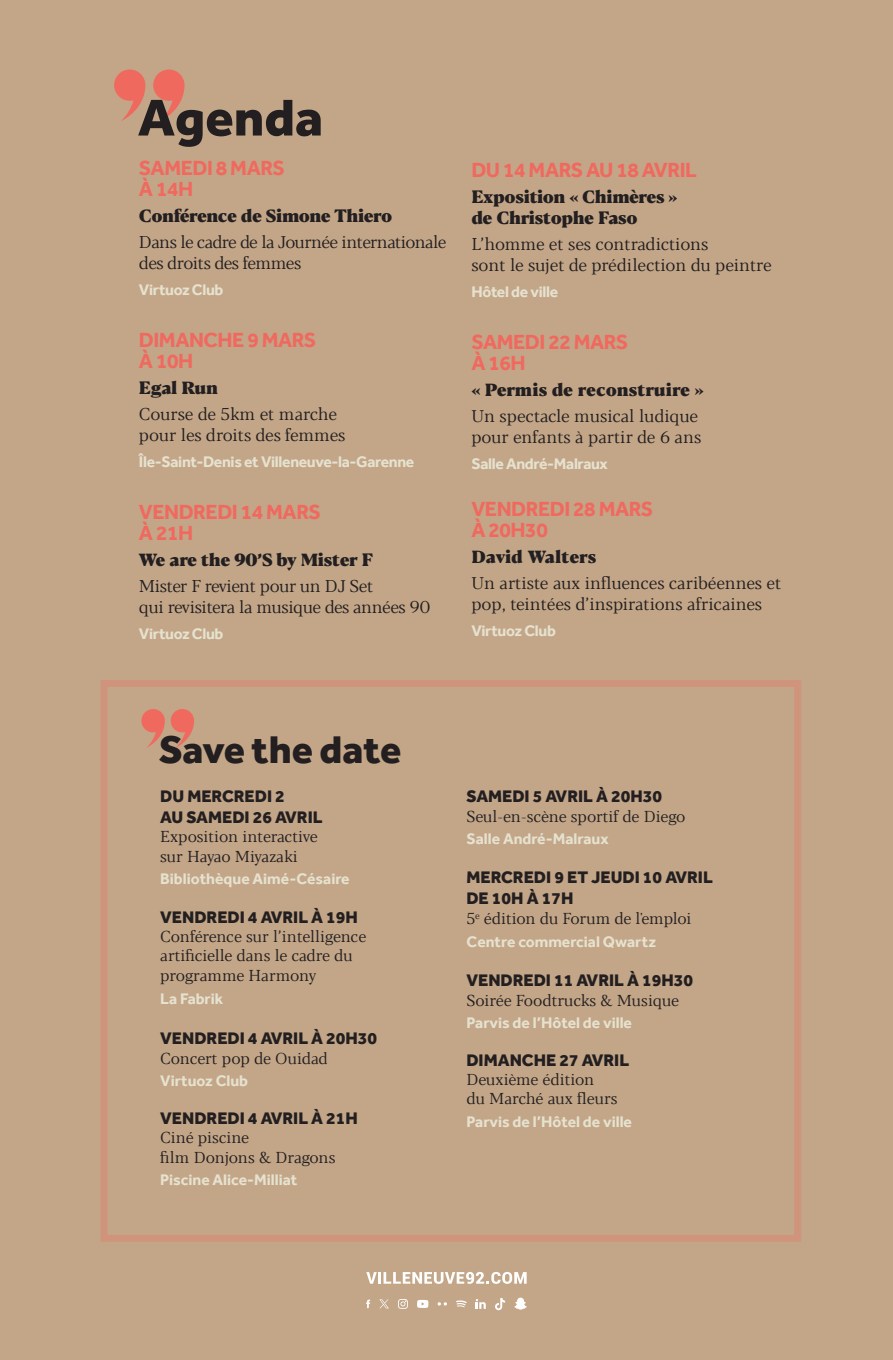
<style>
.page{position:relative;width:893px;height:1360px;background:#fff}
.page>*{position:absolute;margin:0;border:0;box-sizing:border-box;transform-origin:0 0}
.t1{font:800 53.38px "Effra";color:#231f20}
.t2{font:800 39.9px "Effra";color:#231f20}
.t3{font:700 21px/21px "Effra";letter-spacing:-.02em;color:#f0695f}
.t4{font:800 17.5px/21px "Blacker Pro Text";letter-spacing:-.02em;color:#231f20}
.t5{font:800 17.5px "Blacker Pro Text";color:#231f20}
.t6{font:800 17.15px/21px "Effra";color:#231f20}
.t7{font:16.97px/21px "Blacker Pro Text";color:#231f20}
.t8{font:16.97px/21px "Blacker Pro Text";letter-spacing:-.02em;color:#231f20}
.t9{font:15.75px/20.3px "Blacker Pro Text";color:#231f20}
.t10{font:700 15.75px "Effra";color:#e6e2d0}
.t11{font:700 15.75px "Effra";letter-spacing:-.02em;color:#e6e2d0}
.t12{font:15.75px "Blacker Pro Text";letter-spacing:-.02em;color:#231f20}
</style>
<div class="page">
<div style="left:0;top:0;width:893px;height:1359px;background:#c3a688"></div>
<div style="left:100px;top:680px;width:701px;height:561px;border:7px solid #f0695f"></div>
<svg style="left:114px;top:69px;width:31px;height:52px"></svg>
<svg style="left:153px;top:69px;width:32px;height:52px"></svg>
<svg style="left:141px;top:709px;width:24px;height:38px"></svg>
<svg style="left:171px;top:709px;width:23px;height:38px"></svg>
<svg style="left:366px;top:1272px;width:161px;height:11px"></svg>
<svg style="left:366px;top:1299px;width:4px;height:8px"></svg>
<svg style="left:417px;top:1299px;width:11px;height:8px"></svg>
<svg style="left:438px;top:1302px;width:9px;height:3px"></svg>
<svg style="left:398px;top:1299px;width:10px;height:9px"></svg>
<svg style="left:456px;top:1300px;width:11px;height:7px"></svg>
<svg style="left:379px;top:1299px;width:10px;height:9px"></svg>
<svg style="left:476px;top:1299px;width:10px;height:9px"></svg>
<svg style="left:495px;top:1298px;width:10px;height:11px"></svg>
<svg style="left:514px;top:1297px;width:13px;height:12px"></svg>
<p class="t1" style="left:138px;top:84px;width:187px">Agenda</p>
<p class="t3" style="left:139px;top:157px;width:147px">SAMEDI 8 MARS<br>À 14H</p>
<p class="t4" style="left:139px;top:204px;width:255px">Conférence de Simone Thiero</p>
<p class="t8" style="left:139px;top:231px;width:309px">Dans le cadre de la Journée internationale des droits des femmes</p>
<p class="t11" style="left:139px;top:280px;width:86px">Virtuoz Club</p>
<p class="t3" style="left:139px;top:329px;width:179px">DIMANCHE 9 MARS<br>À 10H</p>
<p class="t4" style="left:139px;top:376px;width:81px">Egal Run</p>
<p class="t8" style="left:139px;top:403px;width:208px">Course de 5km et marche pour les droits des femmes</p>
<p class="t11" style="left:139px;top:452px;width:277px">Île-Saint-Denis et Villeneuve-la-Garenne</p>
<p class="t3" style="left:139px;top:501px;width:183px">VENDREDI 14 MARS<br>À 21H</p>
<p class="t4" style="left:139px;top:547px;width:236px">We are the 90’S by Mister F</p>
<p class="t8" style="left:139px;top:575px;width:293px">Mister F revient pour un DJ Set<br>qui revisitera la musique des années 90</p>
<p class="t11" style="left:139px;top:624px;width:86px">Virtuoz Club</p>
<p class="t3" style="left:471px;top:159px;width:227px">DU 14 MARS AU 18 AVRIL</p>
<p class="t4" style="left:471px;top:185px;width:208px">Exposition « Chimères » de Christophe Faso</p>
<p class="t7" style="left:471px;top:233px;width:302px">L’homme et ses contradictions<br>sont le sujet de prédilection du peintre</p>
<p class="t11" style="left:471px;top:282px;width:88px">Hôtel de ville</p>
<p class="t3" style="left:471px;top:331px;width:158px">SAMEDI 22 MARS<br>À 16H</p>
<p class="t5" style="left:471px;top:376px;width:234px">« Permis de reconstruire »</p>
<p class="t7" style="left:471px;top:405px;width:231px">Un spectacle musical ludique pour enfants à partir de 6 ans</p>
<p class="t11" style="left:471px;top:454px;width:138px">Salle André-Malraux</p>
<p class="t3" style="left:471px;top:498px;width:183px">VENDREDI 28 MARS<br>À 20H30</p>
<p class="t5" style="left:471px;top:543px;width:126px">David Walters</p>
<p class="t7" style="left:471px;top:572px;width:311px">Un artiste aux influences caribéennes et pop, teintées d’inspirations africaines</p>
<p class="t11" style="left:471px;top:621px;width:86px">Virtuoz Club</p>
<p class="t2" style="left:159px;top:725px;width:244px">Save the date</p>
<p class="t6" style="left:160px;top:785px;width:164px">DU MERCREDI 2<br>AU SAMEDI 26 AVRIL</p>
<p class="t9" style="left:160px;top:825px;width:159px">Exposition interactive sur Hayao Miyazaki</p>
<p class="t10" style="left:160px;top:869px;width:191px">Bibliothèque Aimé-Césaire</p>
<p class="t6" style="left:160px;top:906px;width:199px">VENDREDI 4 AVRIL À 19H</p>
<p class="t9" style="left:160px;top:926px;width:208px;line-height:18.9px">Conférence sur l’intelligence artificielle dans le cadre du</p>
<p class="t9" style="left:160px;top:964px;width:158px">programme Harmony</p>
<p class="t10" style="left:160px;top:989px;width:65px">La Fabrik</p>
<p class="t6" style="left:160px;top:1027px;width:218px">VENDREDI 4 AVRIL À 20H30</p>
<p class="t9" style="left:160px;top:1047px;width:169px">Concert pop de Ouidad</p>
<p class="t10" style="left:160px;top:1071px;width:89px">Virtuoz Club</p>
<p class="t6" style="left:160px;top:1107px;width:199px">VENDREDI 4 AVRIL À 21H</p>
<p class="t9" style="left:160px;top:1126px;width:177px">Ciné piscine<br>film Donjons &amp; Dragons</p>
<p class="t10" style="left:160px;top:1170px;width:139px">Piscine Alice-Milliat</p>
<p class="t6" style="left:466px;top:785px;width:197px">SAMEDI 5 AVRIL À 20H30</p>
<p class="t9" style="left:466px;top:806px;width:221px">Seul-en-scène sportif de Diego</p>
<p class="t10" style="left:466px;top:829px;width:144px">Salle André-Malraux</p>
<p class="t6" style="left:466px;top:866px;width:248px">MERCREDI 9 ET JEUDI 10 AVRIL<br>DE 10H À 17H</p>
<p class="t12" style="left:466px;top:908px;width:227px">5<sup>e</sup> édition du Forum de l'emploi</p>
<p class="t10" style="left:466px;top:932px;width:191px">Centre commercial Qwartz</p>
<p class="t6" style="left:466px;top:969px;width:228px">VENDREDI 11 AVRIL À 19H30</p>
<p class="t9" style="left:466px;top:990px;width:214px">Soirée Foodtrucks &amp; Musique</p>
<p class="t10" style="left:466px;top:1013px;width:167px">Parvis de l’Hôtel de ville</p>
<p class="t6" style="left:466px;top:1049px;width:164px">DIMANCHE 27 AVRIL</p>
<p class="t9" style="left:466px;top:1069px;width:153px;line-height:18.9px">Deuxième édition<br>du Marché aux fleurs</p>
<p class="t10" style="left:466px;top:1112px;width:167px">Parvis de l’Hôtel de ville</p>
</div>
